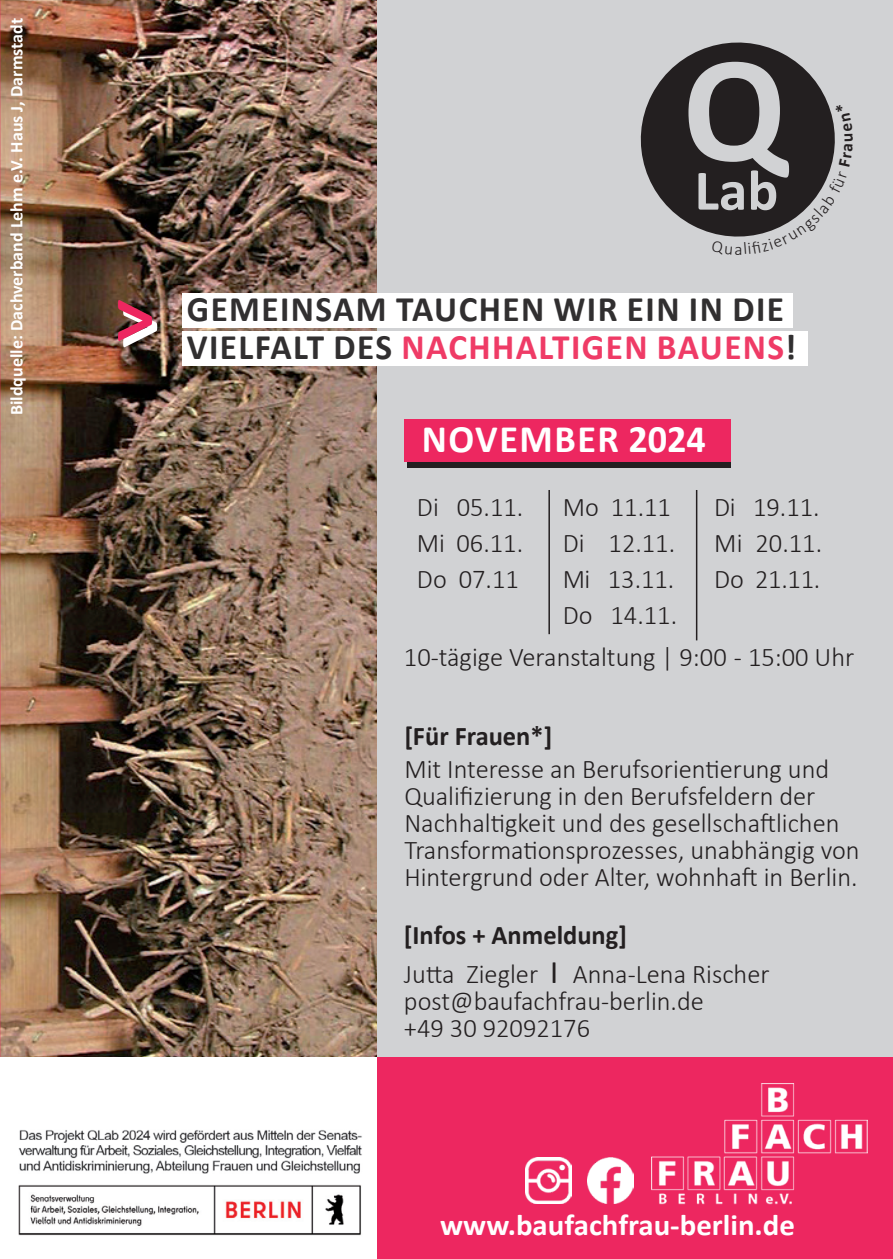
<style>
.page{position:relative;width:893px;height:1259px;background:#d1d2d4}
.page>*{position:absolute;margin:0;border:0;box-sizing:border-box;transform-origin:0 0}
.t1{font:700 153px "Calibri";color:#d1d2d4}
.t2{font:700 84px "Calibri";color:#fff}
.t3{font:700 57.6px "Calibri";color:#d1d2d4}
.t4{font:700 39px "Calibri";letter-spacing:.04em;color:#fff}
.t5{font:700 36px/37.5px "Calibri";letter-spacing:.04em;color:#312f30}
.t6{font:700 30px "Calibri";color:#fff}
.t7{font:300 27px/36px "Calibri";color:#231f20}
.t8{font:700 27px "Calibri";color:#231f20}
.t9{font:700 18px "Calibri";color:#fff}
.t10{font:300 17.1px "Calibri";color:#231f20}
.s1{color:#ef3b66}
.s2{font-weight:700}
.s3{font-weight:400;font-size:33px}
</style>
<div class="page">
<img style="left:0;top:0;width:376px;height:1259px">
<div style="left:376px;top:1057px;width:517px;height:201px;background:#ed2760"></div>
<img style="left:525px;top:1157px;width:47px;height:46px">
<img style="left:587px;top:1157px;width:47px;height:46px">
<svg style="left:640px;top:42px;width:188px;height:195px;fill:#231f20"></svg>
<div style="left:0;top:1057px;width:376px;height:201px;background:#fff"></div>
<img style="left:18px;top:1130px;width:344px;height:106px">
<img style="left:651px;top:1084px;width:217px;height:121px">
<hr style="left:548px;top:490px;width:2px;height:144px;background:#231f20">
<hr style="left:696px;top:490px;width:1px;height:150px;background:#231f20">
<div style="left:407px;top:425px;width:324px;height:43px;background:#231f20"></div>
<div style="left:182px;top:332px;width:626px;height:34px;background:#fff"></div>
<div style="left:182px;top:293px;width:610px;height:34px;background:#fff"></div>
<div style="left:404px;top:419px;width:327px;height:43px;background:#ed2760"></div>
<svg style="left:744px;top:104px;width:91px;height:133px"></svg>
<p class="t9" style="left:4px;top:415px;width:399px;rotate:-90deg">Bildquelle: Dachverband Lehm e.V. Haus J, Darmstadt</p>
<h1 class="t1" style="left:682px;top:1px;width:106px">Q</h1>
<h3 class="t3" style="left:694px;top:150px;width:85px">Lab</h3>
<p class="t10" style="left:734px;top:238px;width:10px">a</p>
<h2 class="t2" style="left:119px;top:263px;width:42px">&gt;</h2>
<h3 class="t5" style="left:187px;top:290px;width:611px">GEMEINSAM TAUCHEN WIR EIN IN DIE<br>VIELFALT DES <span class="s1">NACHHALTIGEN BAUENS</span>!</h3>
<h3 class="t4" style="left:422px;top:412px;width:285px">NOVEMBER 2024</h3>
<p class="t7" style="left:417px;top:489px;width:108px;text-align:justify">Di 05.11.<br>Mi 06.11.<br>Do 07.11</p>
<p class="t7" style="left:714px;top:489px;width:109px;text-align:justify">Di 19.11.<br>Mi 20.11.<br>Do 21.11.</p>
<p class="t7" style="left:563px;top:489px;width:116px">Mo 11.11<br>Di 12.11.<br>Mi 13.11.<br>Do 14.11.</p>
<p class="t7" style="left:404px;top:639px;width:452px">10-tägige Veranstaltung | 9:00 - 15:00 Uhr</p>
<p class="t8" style="left:404px;top:717px;width:149px">[Für Frauen*]</p>
<p class="t7" style="left:404px;top:755px;width:457px;line-height:27px">Mit Interesse an Berufsorientierung und Qualifizierung in den Berufsfeldern der Nachhaltigkeit und des gesellschaftlichen Transformationsprozesses, unabhängig von Hintergrund oder Alter, wohnhaft in Berlin.</p>
<p class="t7" style="left:404px;top:915px;width:367px;line-height:39px"><span class="s2">[Infos + Anmeldung]<br></span>Jutta Ziegler <span class="s3">I</span> Anna-Lena Rischer</p>
<p class="t7" style="left:404px;top:987px;width:301px;line-height:27px">post@baufachfrau-berlin.de +49 30 92092176</p>
<p class="t6" style="left:440px;top:1203px;width:356px">www.baufachfrau-berlin.de</p>
</div>
